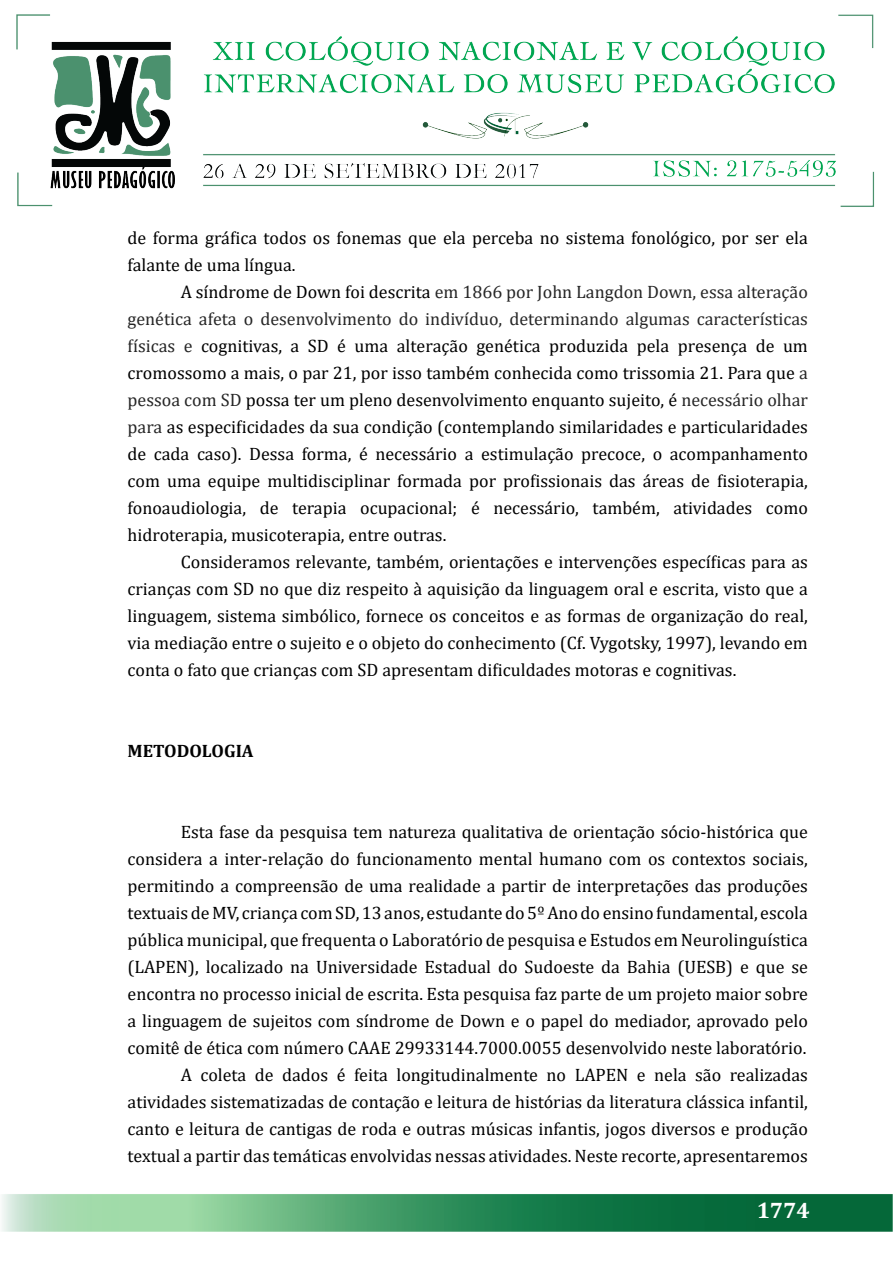
<style>
.page{position:relative;width:893px;height:1263px;background:#fff}
.page>*{position:absolute;margin:0;border:0;box-sizing:border-box;transform-origin:0 0}
.t1{font:700 22.5px "Cambria";color:#fff}
.t2{font:18px/27px "Cambria";color:#000;text-align:justify}
.t3{font:700 18px "Cambria";color:#000}
.s1{color:#262626}
</style>
<div class="page">
<img style="left:2px;top:14px;width:890px;height:1218px">
<p class="t2" style="left:128px;top:224px;width:682px">de forma gráfica todos os fonemas que ela perceba no sistema fonológico, por ser ela falante de uma língua.</p>
<p class="t2" style="left:128px;top:278px;width:682px;text-indent:53px">A síndrome de Down foi descrita <span class="s1">em 1866 por John Langdon Down, essa alteração genética afeta o desenvolvimento do indivíduo, determinando algumas características físicas e</span> cognitivas, a SD é uma alteração genética produzida pela presença de um cromossomo a mais, o par 21, por isso também conhecida como trissomia 21. Para que <span class="s1">a pessoa com SD</span> possa ter um pleno desenvolvimento enquanto sujeito, é <span class="s1">necessário olhar para</span> as especificidades da sua condição (contemplando similaridades e particularidades de cada caso). Dessa forma, é necessário a estimulação precoce, o acompanhamento com uma equipe multidisciplinar formada por profissionais das áreas de fisioterapia, fonoaudiologia, de terapia ocupacional; é necessário, também, atividades como hidroterapia, musicoterapia, entre outras.</p>
<p class="t2" style="left:128px;top:548px;width:682px;text-indent:53px">Consideramos relevante, também, orientações e intervenções específicas para as crianças com SD no que diz respeito à aquisição da linguagem oral e escrita, visto que a linguagem, sistema simbólico, fornece os conceitos e as formas de organização do real, via mediação entre o sujeito e o objeto do conhecimento (Cf. Vygotsky, 1997), levando em conta o fato que crianças com SD apresentam dificuldades motoras e cognitivas.</p>
<p class="t3" style="left:128px;top:738px;width:128px">METODOLOGIA</p>
<p class="t2" style="left:128px;top:818px;width:682px;text-align:right">Esta fase da pesquisa tem natureza qualitativa de orientação sócio-histórica que considera a inter-relação do funcionamento mental humano com os contextos sociais, permitindo a compreensão de uma realidade a partir de interpretações das produções textuais de MV, criança com SD, 13 anos, estudante do 5º Ano do ensino fundamental, escola pública municipal, que frequenta o Laboratório de pesquisa e Estudos em Neurolinguística (LAPEN), localizado na Universidade Estadual do Sudoeste da Bahia (UESB) e que se encontra no processo inicial de escrita. Esta pesquisa faz parte de um projeto maior sobre a linguagem de sujeitos com síndrome de Down e o papel do mediador, aprovado pelo comitê de ética com número CAAE 29933144.7000.0055 desenvolvido neste laboratório.<br>A coleta de dados é feita longitudinalmente no LAPEN e nela são realizadas atividades sistematizadas de contação e leitura de histórias da literatura clássica infantil, canto e leitura de cantigas de roda e outras músicas infantis, jogos diversos e produção textual a partir das temáticas envolvidas nessas atividades. Neste recorte, apresentaremos</p>
<p class="t1" style="left:757px;top:1195px;width:55px">1774</p>
</div>
